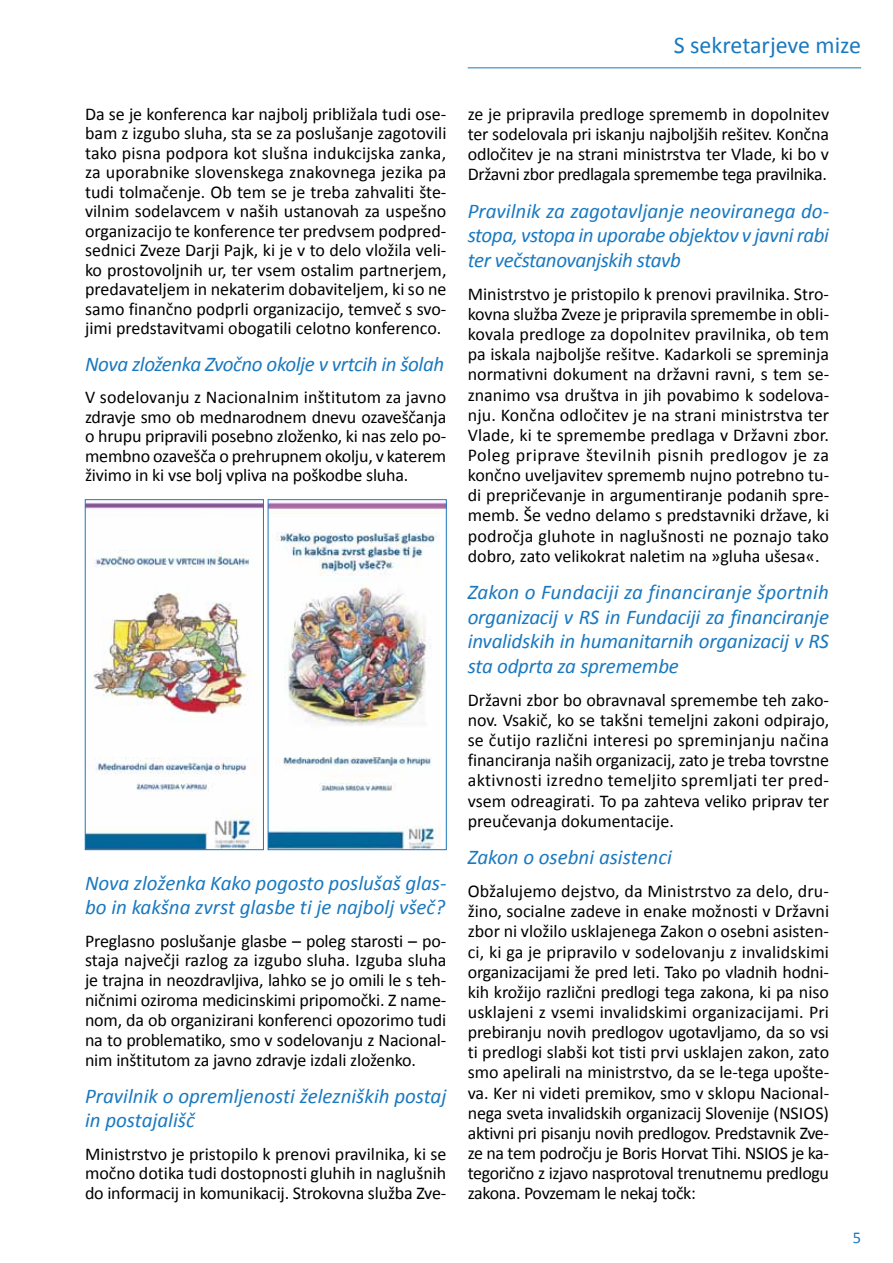
<style>
.page{position:relative;width:893px;height:1263px;background:#fff}
.page>*{position:absolute;margin:0;border:0;box-sizing:border-box;transform-origin:0 0}
.t1{font:24px "Calibri";color:#1a79bf}
.t2{font:italic 21px/24.6px "Calibri";letter-spacing:-.01em;color:#1a79bf;text-align:justify}
.t3{font:18px/20.1px "Calibri";letter-spacing:-.01em;color:#000;text-align:justify}
.t4{font:16.5px "Calibri";color:#1a79bf}
</style>
<div class="page">
<hr style="left:468px;top:68px;width:393px;height:1px;background:#1a79bf">
<img style="left:87px;top:502px;width:175px;height:346px">
<div style="left:85px;top:499px;width:179px;height:351px;border:1px solid #1a79bf"></div>
<img style="left:270px;top:502px;width:174px;height:346px">
<div style="left:268px;top:499px;width:178px;height:351px;border:1px solid #1a79bf"></div>
<p class="t3" style="left:85px;top:104px;width:363px;line-height:19.5px">Da se je konferenca kar najbolj približala tudi ose&shy;bam z izgubo sluha, sta se za poslušanje zagotovili tako pisna podpora kot slušna indukcijska zanka, za uporabnike slovenskega znakovnega jezika pa tudi tolmačenje. Ob tem se je treba zahvaliti šte&shy;vilnim sodelavcem v naših ustanovah za uspešno organizacijo te konference ter predvsem podpred&shy;sednici Zveze Darji Pajk, ki je v to delo vložila veli&shy;ko prostovoljnih ur, ter vsem ostalim partnerjem, predavateljem in nekaterim dobaviteljem, ki so ne samo finančno podprli organizacijo, temveč s svo&shy;jimi predstavitvami obogatili celotno konferenco.</p>
<p class="t2" style="left:85px;top:351px;width:361px">Nova zloženka Zvočno okolje v vrtcih in šolah</p>
<p class="t3" style="left:85px;top:388px;width:363px;line-height:19.5px">V sodelovanju z Nacionalnim inštitutom za javno zdravje smo ob mednarodnem dnevu ozaveščanja o hrupu pripravili posebno zloženko, ki nas zelo po&shy;membno ozavešča o prehrupnem okolju, v katerem živimo in ki vse bolj vpliva na poškodbe sluha.</p>
<p class="t2" style="left:85px;top:870px;width:363px">Nova zloženka Kako pogosto poslušaš glas&shy;bo in kakšna zvrst glasbe ti je najbolj všeč?</p>
<p class="t3" style="left:85px;top:931px;width:363px">Preglasno poslušanje glasbe – poleg starosti – po&shy;staja največji razlog za izgubo sluha. Izguba sluha je trajna in neozdravljiva, lahko se jo omili le s teh&shy;ničnimi oziroma medicinskimi pripomočki. Z name&shy;nom, da ob organizirani konferenci opozorimo tudi na to problematiko, smo v sodelovanju z Nacional&shy;nim inštitutom za javno zdravje izdali zloženko.</p>
<p class="t2" style="left:85px;top:1083px;width:363px">Pravilnik o opremljenosti železniških postaj in postajališč</p>
<p class="t3" style="left:85px;top:1144px;width:363px">Ministrstvo je pristopilo k prenovi pravilnika, ki se močno dotika tudi dostopnosti gluhih in naglušnih do informacij in komunikacij. Strokovna služba Zve-</p>
<h1 class="t1" style="left:674px;top:30px;width:189px">S sekretarjeve mize</h1>
<p class="t3" style="left:468px;top:104px;width:363px">ze je pripravila predloge sprememb in dopolnitev ter sodelovala pri iskanju najboljših rešitev. Končna odločitev je na strani ministrstva ter Vlade, ki bo v Državni zbor predlagala spremembe tega pravilnika.</p>
<p class="t2" style="left:468px;top:198px;width:363px">Pravilnik za zagotavljanje neoviranega do&shy;stopa, vstopa in uporabe objektov v javni rabi ter večstanovanjskih stavb</p>
<p class="t3" style="left:468px;top:284px;width:363px">Ministrstvo je pristopilo k prenovi pravilnika. Stro&shy;kovna služba Zveze je pripravila spremembe in obli&shy;kovala predloge za dopolnitev pravilnika, ob tem pa iskala najboljše rešitve. Kadarkoli se spreminja normativni dokument na državni ravni, s tem se&shy;znanimo vsa društva in jih povabimo k sodelova&shy;nju. Končna odločitev je na strani ministrstva ter Vlade, ki te spremembe predlaga v Državni zbor.<br>Poleg priprave številnih pisnih predlogov je za končno uveljavitev sprememb nujno potrebno tu&shy;di prepričevanje in argumentiranje podanih spre&shy;memb. Še vedno delamo s predstavniki države, ki področja gluhote in naglušnosti ne poznajo tako dobro, zato velikokrat naletim na »gluha ušesa«.</p>
<p class="t2" style="left:468px;top:579px;width:363px">Zakon o Fundaciji za financiranje športnih organizacij v RS in Fundaciji za financiranje invalidskih in humanitarnih organizacij v RS sta odprta za spremembe</p>
<p class="t3" style="left:468px;top:690px;width:363px">Državni zbor bo obravnaval spremembe teh zako&shy;nov. Vsakič, ko se takšni temeljni zakoni odpirajo, se čutijo različni interesi po spreminjanju načina financiranja naših organizacij, zato je treba tovrstne aktivnosti izredno temeljito spremljati ter pred&shy;vsem odreagirati. To pa zahteva veliko priprav ter preučevanja dokumentacije.</p>
<p class="t2" style="left:468px;top:844px;width:206px">Zakon o osebni asistenci</p>
<p class="t3" style="left:468px;top:881px;width:363px">Obžalujemo dejstvo, da Ministrstvo za delo, dru&shy;žino, socialne zadeve in enake možnosti v Državni zbor ni vložilo usklajenega Zakon o osebni asisten&shy;ci, ki ga je pripravilo v sodelovanju z invalidskimi organizacijami že pred leti. Tako po vladnih hodni&shy;kih krožijo različni predlogi tega zakona, ki pa niso usklajeni z vsemi invalidskimi organizacijami. Pri prebiranju novih predlogov ugotavljamo, da so vsi ti predlogi slabši kot tisti prvi usklajen zakon, zato smo apelirali na ministrstvo, da se le-tega upošte&shy;va. Ker ni videti premikov, smo v sklopu Nacional&shy;nega sveta invalidskih organizacij Slovenije (NSIOS) aktivni pri pisanju novih predlogov. Predstavnik Zve&shy;ze na tem področju je Boris Horvat Tihi. NSIOS je ka&shy;tegorično z izjavo nasprotoval trenutnemu predlogu zakona. Povzemam le nekaj točk:</p>
<p class="t4" style="left:853px;top:1227px;width:10px">5</p>
</div>
